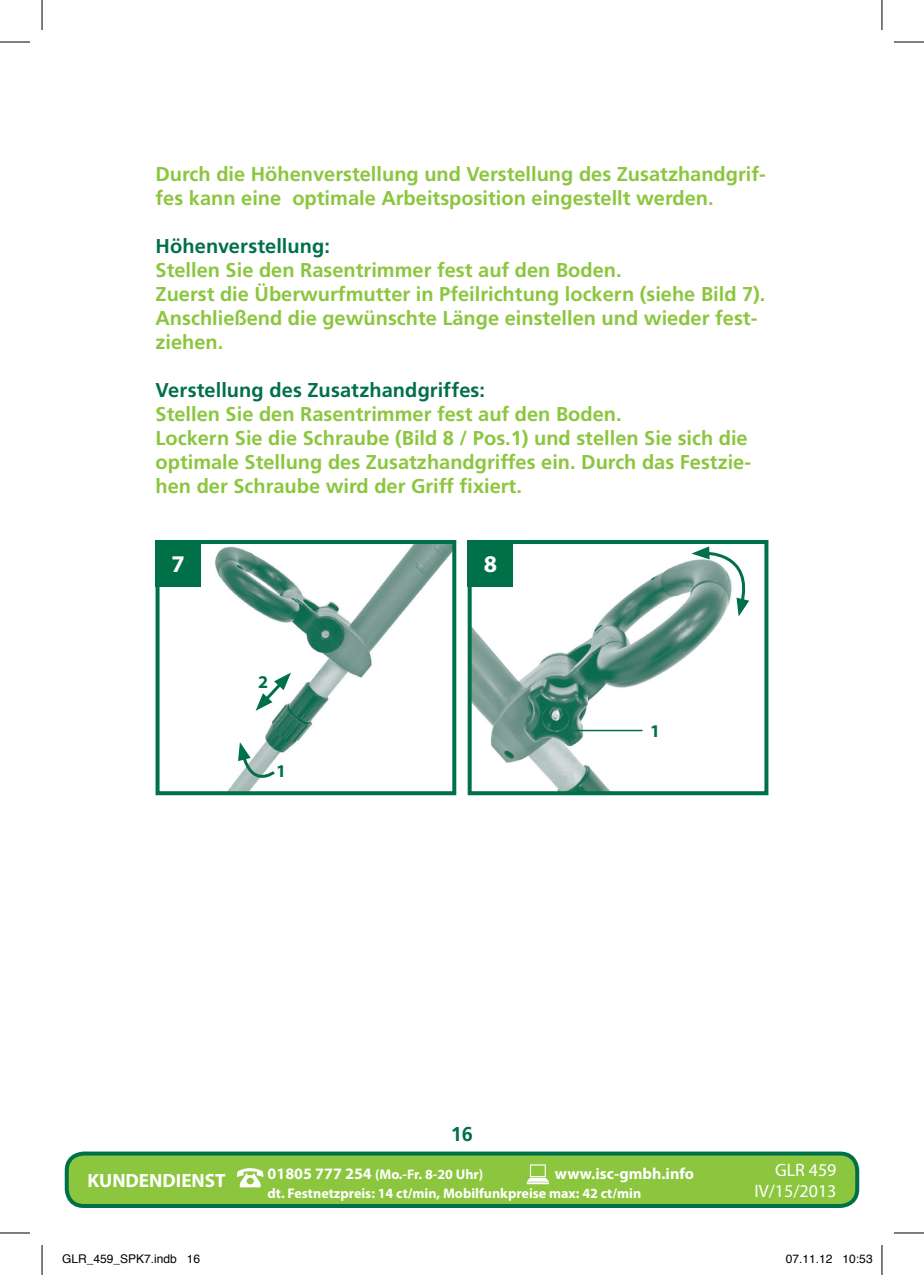
<style>
.page{position:relative;width:924px;height:1275px;background:#fff}
.page>*{position:absolute;margin:0;border:0;box-sizing:border-box;transform-origin:0 0}
.t1{font:700 24px "Myriad Pro";color:#fff}
.t2{font:700 20px/24px "Frutiger";color:#8bc63e}
.t3{font:700 20px "Frutiger";letter-spacing:.005em;color:#007049}
.t4{font:700 19.2px "Myriad Pro";color:#fff}
.t5{font:18px/21.6px "Myriad Pro";color:#fff;text-align:right}
.t6{font:700 18px "Myriad Pro";color:#007049}
.t7{font:700 16px "Myriad Pro";color:#fff}
.t8{font:700 14px/19px "Myriad Pro";color:#fff}
.t9{font:12px "Helvetica";color:#000}
.s1{font-size:16px}
</style>
<div class="page">
<div style="left:67px;top:1153px;width:789px;height:53px;background:#8bc63e;border-radius:17px"></div>
<div style="left:65px;top:1151px;width:793px;height:57px;border:4px solid #007049;border-radius:17px"></div>
<svg style="left:526px;top:1164px;width:23px;height:20px"></svg>
<svg style="left:237px;top:1168px;width:26px;height:19px"></svg>
<img style="left:188px;top:545px;width:263px;height:245px">
<div style="left:155px;top:540px;width:301px;height:255px;border:4px solid #007049"></div>
<div style="left:155px;top:540px;width:46px;height:46px;background:#007049"></div>
<img style="left:472px;top:560px;width:267px;height:230px">
<div style="left:467px;top:540px;width:301px;height:255px;border:4px solid #007049"></div>
<div style="left:467px;top:540px;width:46px;height:46px;background:#007049"></div>
<svg style="left:691px;top:546px;width:58px;height:70px"></svg>
<svg style="left:238px;top:742px;width:39px;height:47px"></svg>
<svg style="left:255px;top:672px;width:36px;height:39px"></svg>
<hr style="left:573px;top:730px;width:69px;height:1px;background:#007049">
<hr style="left:0;top:42px;width:30px;height:1px;background:#000">
<hr style="left:893px;top:42px;width:30px;height:1px;background:#000">
<hr style="left:0;top:1232px;width:30px;height:1px;background:#000">
<hr style="left:893px;top:1232px;width:30px;height:1px;background:#000">
<hr style="left:42px;top:0;width:1px;height:30px;background:#000">
<hr style="left:42px;top:1245px;width:1px;height:30px;background:#000">
<hr style="left:881px;top:0;width:1px;height:30px;background:#000">
<hr style="left:881px;top:1245px;width:1px;height:30px;background:#000">
<p class="t2" style="left:155px;top:162px;width:611px">Durch die Höhenverstellung und Verstellung des Zusatzhandgrif&shy;fes kann eine optimale Arbeitsposition eingestellt werden.</p>
<p class="t3" style="left:155px;top:235px;width:176px">Höhenverstellung:</p>
<p class="t2" style="left:155px;top:258px;width:611px">Stellen Sie den Rasentrimmer fest auf den Boden.<br>Zuerst die Überwurfmutter in Pfeilrichtung lockern (siehe Bild 7).<br>Anschließend die gewünschte Länge einstellen und wieder fest&shy;ziehen.</p>
<p class="t3" style="left:155px;top:379px;width:331px">Verstellung des Zusatzhandgriffes:</p>
<p class="t2" style="left:155px;top:402px;width:596px">Stellen Sie den Rasentrimmer fest auf den Boden.<br>Lockern Sie die Schraube (Bild 8 / Pos.1) und stellen Sie sich die optimale Stellung des Zusatzhandgriffes ein. Durch das Festzie&shy;hen der Schraube wird der Griff fixiert.</p>
<p class="t1" style="left:171px;top:551px;width:15px">7</p>
<p class="t1" style="left:483px;top:551px;width:15px">8</p>
<p class="t6" style="left:258px;top:672px;width:11px">2</p>
<p class="t6" style="left:276px;top:760px;width:11px">1</p>
<p class="t6" style="left:650px;top:721px;width:11px">1</p>
<p class="t3" style="left:450px;top:1122px;width:24px">16</p>
<p class="t8" style="left:267px;top:1164px;width:375px"><span class="s1">01805 777 254</span> (Mo.-Fr. 8-20 Uhr)<br>dt. Festnetzpreis: 14 ct/min, Mobilfunkpreise max: 42 ct/min</p>
<p class="t4" style="left:87px;top:1169px;width:140px">KUNDENDIENST</p>
<p class="t7" style="left:554px;top:1164px;width:140px">www.isc-gmbh.info</p>
<p class="t5" style="left:754px;top:1159px;width:84px">GLR 459<br>IV/15/2013</p>
<p class="t9" style="left:62px;top:1249px;width:140px">GLR_459_SPK7.indb 16</p>
<p class="t9" style="left:785px;top:1249px;width:88px">07.11.12 10:53</p>
</div>
